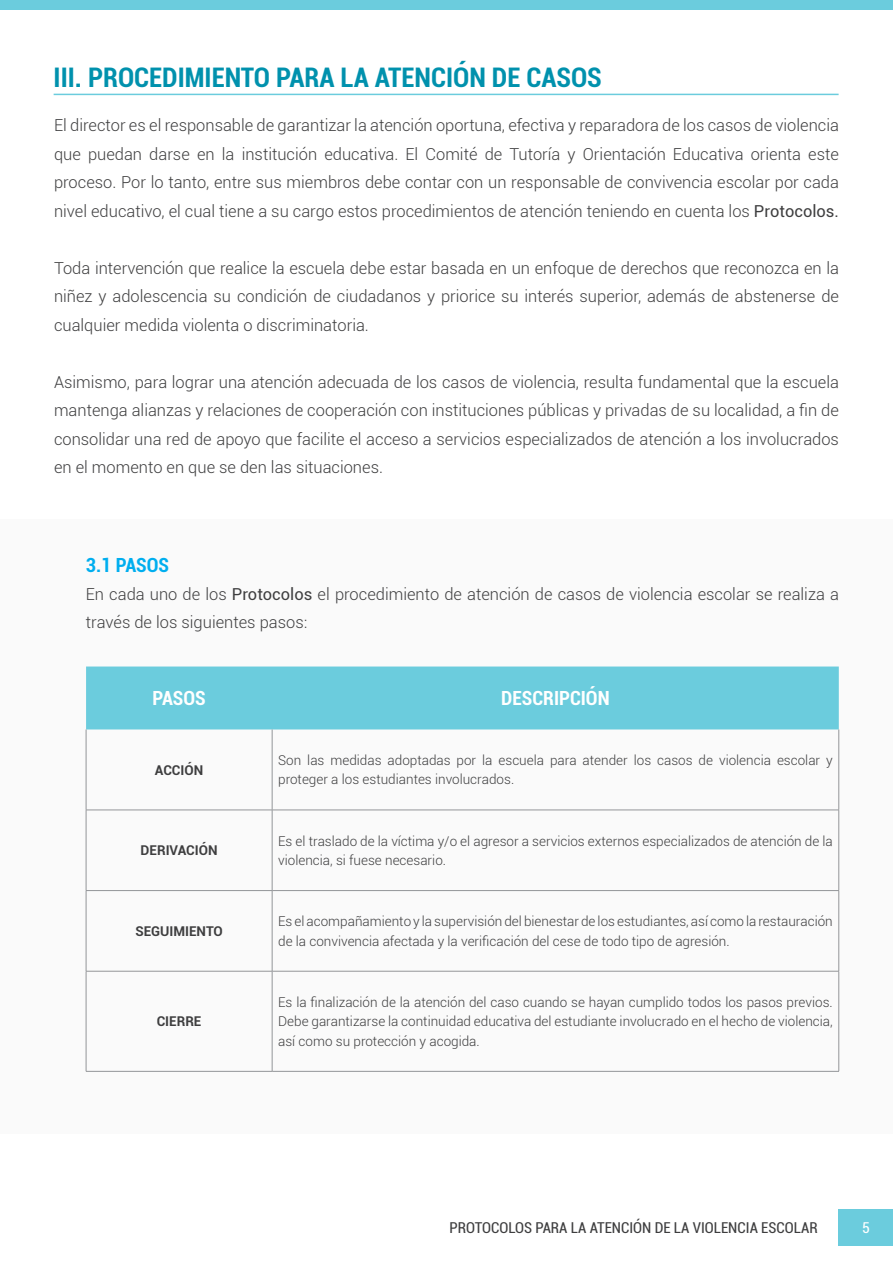
<style>
.page{position:relative;width:893px;height:1263px;background:#fff}
.page>*{position:absolute;margin:0;border:0;box-sizing:border-box;transform-origin:0 0}
.titulos{font:700 condensed 27px "Roboto";color:#0091ad}
.TITULO_CUADRO{font:700 condensed 19.5px "Roboto";color:#fff}
.subtitulo{font:700 condensed 19.5px "Roboto";color:#00aeef}
.textos{font:300 16.5px/28.5px "Roboto";color:#3e3e3f;text-align:justify}
.t1{font:condensed 15px "Roboto";color:#3e3e3f}
.t2{font:condensed 15px "Roboto";color:#fff}
.textos_cuadro{font:300 13.5px/19.5px "Roboto";color:#3e3e3f}
.textos_cuadro-2{font:700 13.5px "Roboto";color:#3e3e3f}
.s1{font-weight:400}
</style>
<div class="page">
<div style="left:839px;top:1209px;width:54px;height:37px;background:#6bccdd"></div>
<div style="left:0;top:0;width:892px;height:10px;background:#6bccdd"></div>
<div style="left:0;top:519px;width:893px;height:615px;background:#fafafa"></div>
<div style="left:86px;top:666px;width:753px;height:63px;background:#6bccdd"></div>
<hr style="left:86px;top:729px;width:1px;height:81px;background:#939598">
<hr style="left:272px;top:729px;width:1px;height:81px;background:#939598">
<hr style="left:838px;top:729px;width:1px;height:81px;background:#939598">
<hr style="left:86px;top:810px;width:186px;height:1px;background:#939598">
<hr style="left:86px;top:810px;width:1px;height:80px;background:#939598">
<hr style="left:272px;top:810px;width:567px;height:1px;background:#939598">
<hr style="left:272px;top:810px;width:1px;height:80px;background:#939598">
<hr style="left:838px;top:810px;width:1px;height:80px;background:#939598">
<hr style="left:86px;top:890px;width:186px;height:1px;background:#939598">
<hr style="left:86px;top:891px;width:1px;height:80px;background:#939598">
<hr style="left:272px;top:890px;width:567px;height:1px;background:#939598">
<hr style="left:272px;top:891px;width:1px;height:80px;background:#939598">
<hr style="left:838px;top:891px;width:1px;height:80px;background:#939598">
<hr style="left:86px;top:971px;width:186px;height:1px;background:#939598">
<hr style="left:86px;top:971px;width:1px;height:100px;background:#939598">
<hr style="left:272px;top:971px;width:567px;height:1px;background:#939598">
<hr style="left:272px;top:971px;width:1px;height:100px;background:#939598">
<hr style="left:838px;top:971px;width:1px;height:100px;background:#939598">
<hr style="left:86px;top:1071px;width:186px;height:1px;background:#939598">
<hr style="left:272px;top:1071px;width:567px;height:1px;background:#939598">
<hr style="left:54px;top:94px;width:785px;height:1px;background:#6bccdd">
<p class="titulos" style="left:54px;top:58px;width:550px">III. PROCEDIMIENTO PARA LA ATENCIÓN DE CASOS</p>
<p class="textos" style="left:54px;top:111px;width:786px">El director es el responsable de garantizar la atención oportuna, efectiva y reparadora de los casos de violencia que puedan darse en la institución educativa. El Comité de Tutoría y Orientación Educativa orienta este proceso. Por lo tanto, entre sus miembros debe contar con un responsable de convivencia escolar por cada nivel educativo, el cual tiene a su cargo estos procedimientos de atención teniendo en cuenta los <span class="s1">Protocolos.</span></p>
<p class="textos" style="left:54px;top:253px;width:786px">Toda intervención que realice la escuela debe estar basada en un enfoque de derechos que reconozca en la niñez y adolescencia su condición de ciudadanos y priorice su interés superior, además de abstenerse de cualquier medida violenta o discriminatoria.</p>
<p class="textos" style="left:54px;top:367px;width:786px">Asimismo, para lograr una atención adecuada de los casos de violencia, resulta fundamental que la escuela mantenga alianzas y relaciones de cooperación con instituciones públicas y privadas de su localidad, a fin de consolidar una red de apoyo que facilite el acceso a servicios especializados de atención a los involucrados en el momento en que se den las situaciones.</p>
<p class="subtitulo" style="left:86px;top:552px;width:85px">3.1 PASOS</p>
<p class="textos" style="left:86px;top:579px;width:755px">En cada uno de los <span class="s1">Protocolos</span> el procedimiento de atención de casos de violencia escolar se realiza a través de los siguientes pasos:</p>
<p class="TITULO_CUADRO" style="left:152px;top:685px;width:55px">PASOS</p>
<p class="TITULO_CUADRO" style="left:501px;top:685px;width:110px">DESCRIPCIÓN</p>
<p class="textos_cuadro-2" style="left:155px;top:760px;width:50px">ACCIÓN</p>
<p class="textos_cuadro" style="left:278px;top:750px;width:556px">Son las medidas adoptadas por la escuela para atender los casos de violencia escolar y proteger a los estudiantes involucrados.</p>
<p class="textos_cuadro-2" style="left:141px;top:841px;width:78px">DERIVACIÓN</p>
<p class="textos_cuadro" style="left:278px;top:830px;width:556px">Es el traslado de la víctima y/o el agresor a servicios externos especializados de atención de la violencia, si fuese necesario.</p>
<p class="textos_cuadro-2" style="left:135px;top:922px;width:89px">SEGUIMIENTO</p>
<p class="textos_cuadro" style="left:278px;top:911px;width:556px">Es el acompañamiento y la supervisión del bienestar de los estudiantes, así como la restauración de la convivencia afectada y la verificación del cese de todo tipo de agresión.</p>
<p class="textos_cuadro-2" style="left:157px;top:1012px;width:46px">CIERRE</p>
<p class="textos_cuadro" style="left:278px;top:992px;width:556px;text-align:justify">Es la finalización de la atención del caso cuando se hayan cumplido todos los pasos previos.<br>Debe garantizarse la continuidad educativa del estudiante involucrado en el hecho de violencia, así como su protección y acogida.</p>
<p class="t1" style="left:450px;top:1217px;width:370px">PROTOCOLOS PARA LA ATENCIÓN DE LA VIOLENCIA ESCOLAR</p>
<p class="t2" style="left:862px;top:1217px;width:9px">5</p>
</div>
